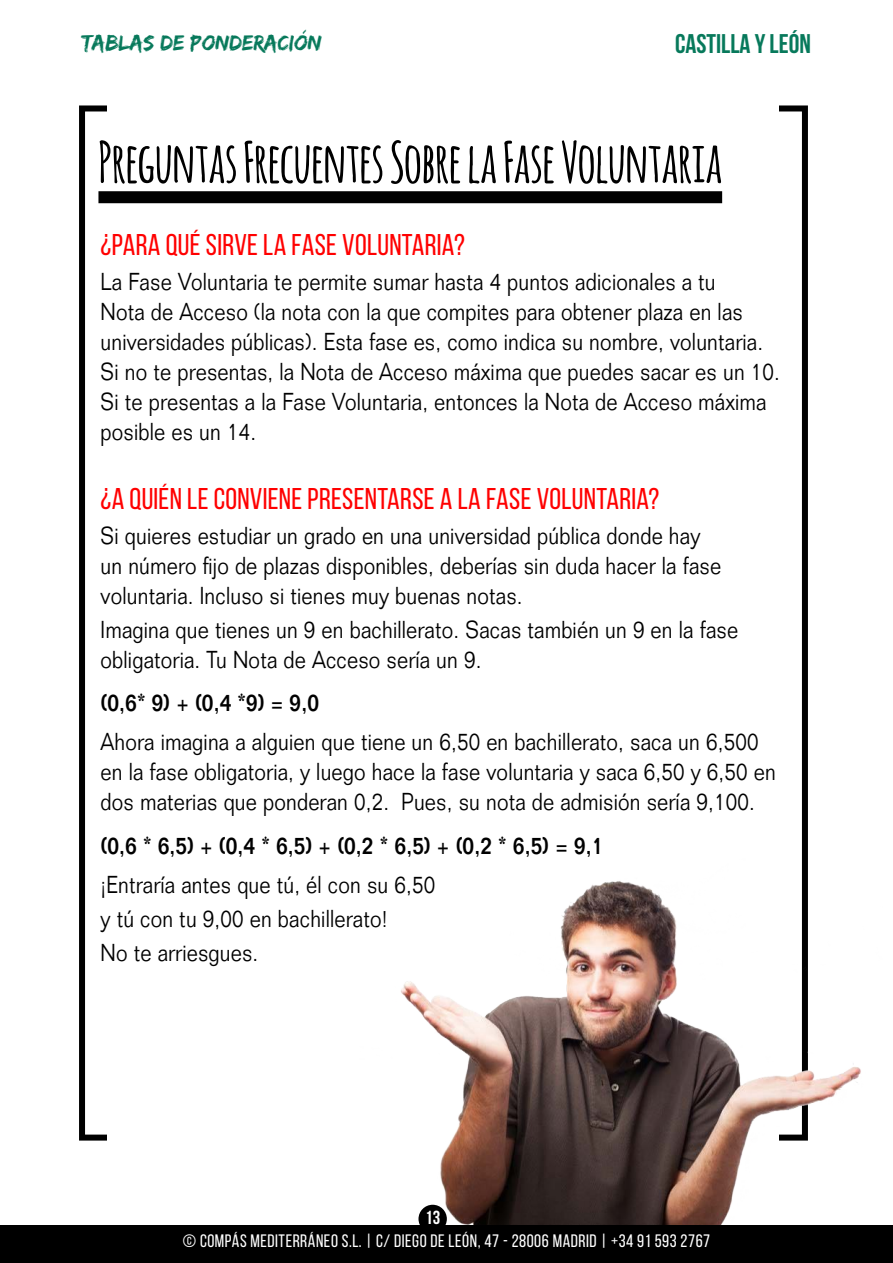
<style>
.page{position:relative;width:893px;height:1263px;background:#fff}
.page>*{position:absolute;margin:0;border:0;box-sizing:border-box;transform-origin:0 0}
.t1{font:700 55.5px "Amatic";color:#000}
.t2{font:30px "Bebas Neue";letter-spacing:.01em;color:#f00}
.t3{font:700 27px "Bebas Neue";color:#07795b}
.t4{font:300 24px/30px "Folio LT";letter-spacing:.01em;color:#000;scale:.86 1}
.t5{font:500 24px "Folio LT";color:#000;scale:.87 1}
.t6{font:22.5px "Edo SZ";color:#07795b}
.t7{font:700 18.9px "Bebas Neue";color:#fff}
.t8{font:18px "Bebas Neue";letter-spacing:.03em;color:#fff}
</style>
<div class="page">
<div style="left:98px;top:191px;width:624px;height:12px;background:#000"></div>
<img style="left:359px;top:844px;width:524px;height:382px">
<div style="left:0;top:1226px;width:893px;height:37px;background:#000"></div>
<p class="t6" style="left:82px;top:30px;width:241px">Tablas de ponderación</p>
<p class="t3" style="left:675px;top:28px;width:137px">CASTILLA Y LEÓN</p>
<h1 class="t1" style="left:98px;top:131px;width:625px">Preguntas Frecuentes Sobre la Fase Voluntaria</h1>
<p class="t2" style="left:101px;top:228px;width:366px">¿PARA QUÉ SIRVE LA FASE VOLUNTARIA?</p>
<p class="t4" style="left:101px;top:267px;width:791px">La Fase Voluntaria te permite sumar hasta 4 puntos adicionales a tu<br>Nota de Acceso (la nota con la que compites para obtener plaza en las universidades públicas). Esta fase es, como indica su nombre, voluntaria.<br>Si no te presentas, la Nota de Acceso máxima que puedes sacar es un 10.<br>Si te presentas a la Fase Voluntaria, entonces la Nota de Acceso máxima posible es un 14.</p>
<p class="t2" style="left:101px;top:482px;width:560px">¿A QUIÉN LE CONVIENE PRESENTARSE A LA FASE VOLUNTARIA?</p>
<p class="t4" style="left:101px;top:520px;width:723px">Si quieres estudiar un grado en una universidad pública donde hay un número fijo de plazas disponibles, deberías sin duda hacer la fase voluntaria. Incluso si tienes muy buenas notas.</p>
<p class="t4" style="left:101px;top:615px;width:743px">Imagina que tienes un 9 en bachillerato. Sacas también un 9 en la fase obligatoria. Tu Nota de Acceso sería un 9.</p>
<p class="t5" style="left:101px;top:688px;width:253px">(0,6* 9) + (0,4 *9) = 9,0</p>
<p class="t4" style="left:101px;top:727px;width:787px">Ahora imagina a alguien que tiene un 6,50 en bachillerato, saca un 6,500 en la fase obligatoria, y luego hace la fase voluntaria y saca 6,50 y 6,50 en dos materias que ponderan 0,2. Pues, su nota de admisión sería 9,100.</p>
<p class="t5" style="left:101px;top:831px;width:580px">(0,6 * 6,5) + (0,4 * 6,5) + (0,2 * 6,5) + (0,2 * 6,5) = 9,1</p>
<p class="t4" style="left:101px;top:867px;width:391px;line-height:34.2px">¡Entraría antes que tú, él con su 6,50 y tú con tu 9,00 en bachillerato!<br>No te arriesgues.</p>
<p class="t7" style="left:425px;top:1207px;width:16px">13</p>
<p class="t8" style="left:183px;top:1231px;width:529px">© COMPÁS MEDITERRÁNEO S.L. | C/ DIEGO DE LEÓN, 47 - 28006 MADRID | +34 91 593 2767</p>
</div>
